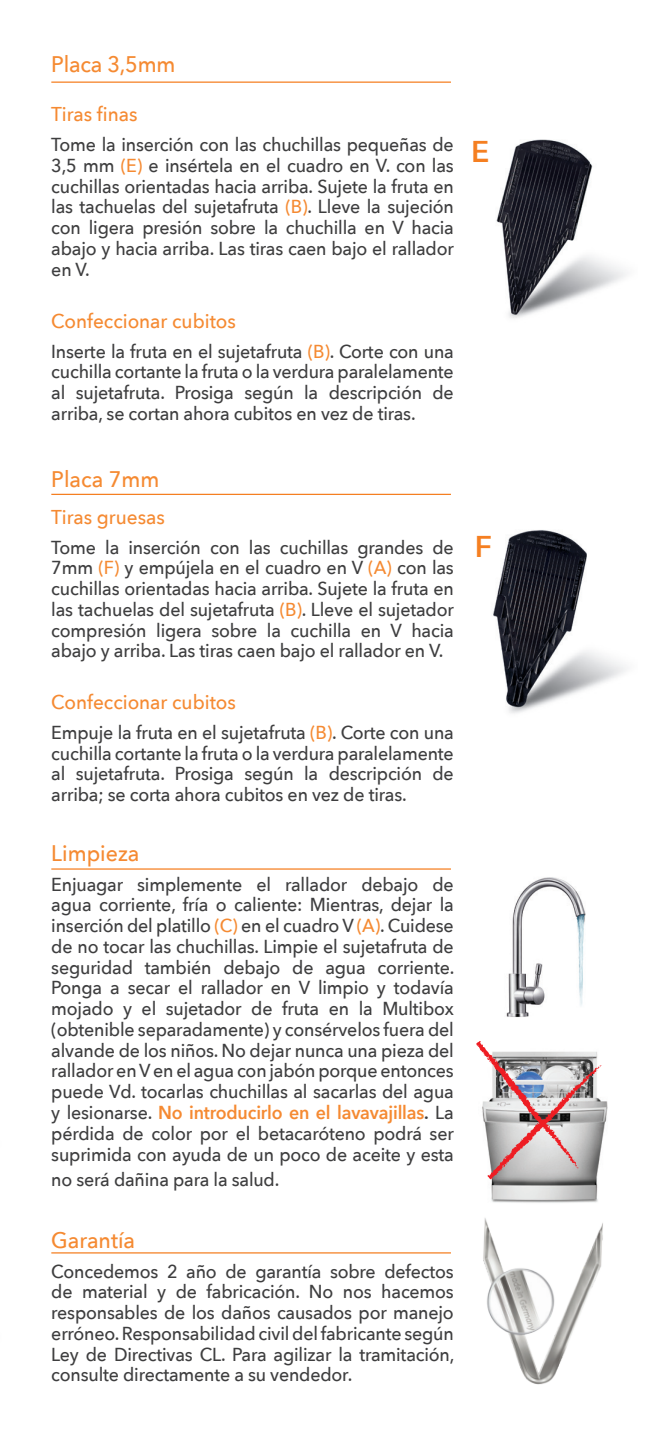
<style>
.page{position:relative;width:652px;height:1432px;background:#fff}
.page>*{position:absolute;margin:0;border:0;box-sizing:border-box;transform-origin:0 0}
.t1{font:600 30px "Avenir Next";color:#f57f21}
.t2{font:500 22.5px "Avenir Next";color:#f58a32;scale:.95 1}
.t3{font:500 20px "Avenir Next";color:#f58a32;scale:.95 1}
.t4{font:500 18.75px/20.8px "Avenir Next";letter-spacing:-.01em;color:#3e3e3f;text-align:justify;scale:.95 1}
.s1{color:#f58a32}
.s2{font-weight:600;color:#f58a32}
.s3{font-weight:600}
</style>
<div class="page">
<hr style="left:51px;top:81px;width:400px;height:2px;background:#f57f21">
<hr style="left:51px;top:494px;width:400px;height:1px;background:#f57f21">
<hr style="left:51px;top:868px;width:400px;height:1px;background:#f57f21">
<hr style="left:51px;top:1252px;width:400px;height:1px;background:#f57f21">
<img style="left:506px;top:877px;width:80px;height:140px">
<img style="left:490px;top:1101px;width:118px;height:102px">
<svg style="left:476px;top:1041px;width:126px;height:138px"></svg>
<img style="left:483px;top:1218px;width:120px;height:167px">
<img style="left:496px;top:139px;width:131px;height:180px">
<img style="left:493px;top:530px;width:134px;height:184px">
<p class="t2" style="left:51px;top:45px;width:132px">Placa 3,5mm</p>
<p class="t3" style="left:51px;top:97px;width:92px">Tiras fi nas</p>
<p class="t4" style="left:51px;top:134px;width:425px">Tome la inserción con las chuchillas pequeñas de 3,5 mm <span class="s1">(E)</span> e insértela en el cuadro en V. con las cuchillas orientadas hacia arriba. Sujete la fruta en las tachuelas del sujetafruta <span class="s1">(B)</span>. Lleve la sujeción con ligera presión sobre la chuchilla en V hacia abajo y hacia arriba. Las tiras caen bajo el rallador en V.</p>
<p class="t3" style="left:51px;top:304px;width:196px">Confeccionar cubitos</p>
<p class="t4" style="left:51px;top:340px;width:425px">Inserte la fruta en el sujetafruta <span class="s1">(B)</span>. Corte con una cuchilla cortante la fruta o la verdura paralelamente al sujetafruta. Prosiga según la descripción de arriba, se cortan ahora cubitos en vez de tiras.</p>
<p class="t2" style="left:51px;top:460px;width:115px">Placa 7mm</p>
<p class="t3" style="left:51px;top:499px;width:121px">Tiras gruesas</p>
<p class="t4" style="left:51px;top:536px;width:425px">Tome la inserción con las cuchillas grandes de 7mm <span class="s1">(F)</span> y empújela en el cuadro en V <span class="s1">(A)</span> con las cuchillas orientadas hacia arriba. Sujete la fruta en las tachuelas del sujetafruta <span class="s1">(B)</span>. Lleve el sujetador compresión ligera sobre la cuchilla en V hacia abajo y arriba. Las tiras caen bajo el rallador en V.</p>
<p class="t3" style="left:51px;top:685px;width:196px">Confeccionar cubitos</p>
<p class="t4" style="left:51px;top:721px;width:425px">Empuje la fruta en el sujetafruta <span class="s1">(B)</span>. Corte con una cuchilla cortante la fruta o la verdura paralelamente al sujetafruta. Prosiga según la descripción de arriba; se corta ahora cubitos en vez de tiras.</p>
<p class="t2" style="left:51px;top:833px;width:94px">Limpieza</p>
<p class="t4" style="left:51px;top:873px;width:426px">Enjuagar simplemente el rallador debajo de agua corriente, fría o caliente: Mientras, dejar la inserción del platillo <span class="s1">(C)</span> en el cuadro V <span class="s1">(A)</span>. Cuidese de no tocar las chuchillas. Limpie el sujetafruta de seguridad también debajo de agua corriente.<br>Ponga a secar el rallador en V limpio y todavía mojado y el sujetador de fruta en la Multibox (obtenible separadamente) y consérvelos fuera del alvande de los niños. No dejar nunca una pieza del rallador en V en el agua con jabón porque entonces puede Vd. tocarlas chuchillas al sacarlas del agua y lesionarse. <span class="s2">No introducirlo en el lavavajillas</span><span class="s3">.</span> La pérdida de color por el betacaróteno podrá ser suprimida con ayuda de un poco de aceite y esta</p>
<p class="t4" style="left:51px;top:1168px;width:242px">no será dañina para la salud.</p>
<p class="t2" style="left:51px;top:1220px;width:90px">Garantía</p>
<p class="t4" style="left:51px;top:1260px;width:426px">Concedemos 2 año de garantía sobre defectos de material y de fabricación. No nos hacemos responsables de los daños causados por manejo erróneo. Responsabilidad civil del fabricante según Ley de Directivas CL. Para agilizar la tramitación, consulte directamente a su vendedor.</p>
<p class="t1" style="left:471px;top:126px;width:20px">E</p>
<p class="t1" style="left:475px;top:521px;width:19px">F</p>
</div>
